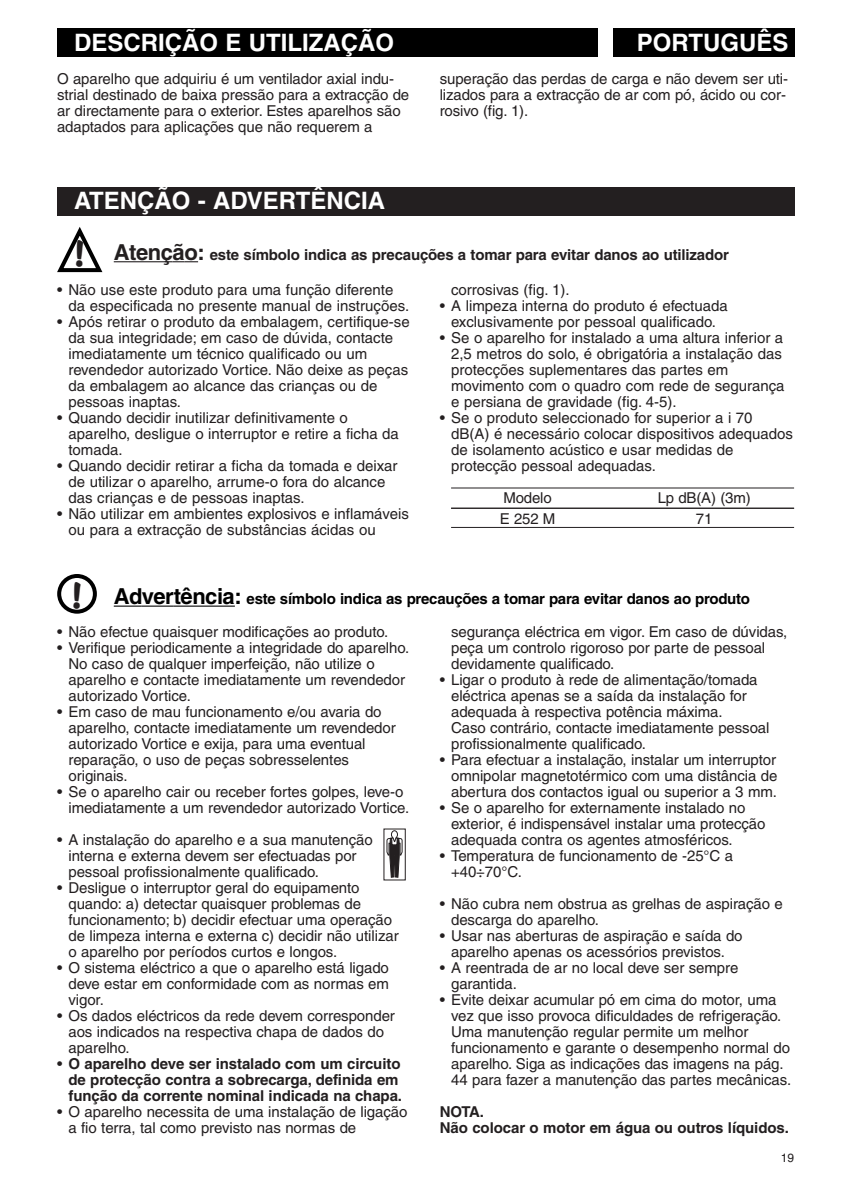
<style>
.page{position:relative;width:850px;height:1190px;background:#fff}
.page>*{position:absolute;margin:0;border:0;box-sizing:border-box;transform-origin:0 0}
.t1{font:700 36px "Dom Casual";color:#231f20}
.t2{font:700 24px "Helvetica";color:#fff}
.t3{font:15px/16px "Helvetica";letter-spacing:-.005em;color:#231f20}
.t4{font:700 15px/16px "Helvetica";letter-spacing:-.005em;color:#231f20}
.t5{font:700 15px "Helvetica";letter-spacing:-.015em;color:#000}
.t6{font:12px "Helvetica";color:#231f20}
.s1{font-size:22px}
.s2{font-family:"Dom Casual";font-size:36px;color:#231f20}
.s3{font-weight:400}
</style>
<div class="page">
<hr style="left:451px;top:488px;width:343px;height:1px;background:#231f20">
<hr style="left:451px;top:508px;width:343px;height:1px;background:#231f20">
<hr style="left:451px;top:527px;width:343px;height:1px;background:#231f20">
<hr style="left:114px;top:261px;width:58px;height:1px;background:#231f20">
<svg style="left:172px;top:261px;width:26px;height:1px"></svg>
<svg style="left:57px;top:227px;width:45px;height:45px"></svg>
<div style="left:57px;top:187px;width:737px;height:28px;background:#231f20"></div>
<svg style="left:114px;top:606px;width:28px;height:1px"></svg>
<hr style="left:142px;top:606px;width:32px;height:1px;background:#000">
<hr style="left:174px;top:606px;width:61px;height:1px;background:#000">
<svg style="left:57px;top:574px;width:40px;height:40px"></svg>
<svg style="left:384px;top:829px;width:22px;height:51px"></svg>
<div style="left:57px;top:28px;width:737px;height:29px;background:#000"></div>
<div style="left:598px;top:28px;width:15px;height:29px;background:#fff"></div>
<h2 class="t2" style="left:74px;top:33px;width:321px">DESCRIÇÃO E UTILIZAÇÃO</h2>
<h2 class="t2" style="left:637px;top:33px;width:153px">PORTUGUÊS</h2>
<p class="t3" style="left:57px;top:73px;width:354px">O aparelho que adquiriu é um ventilador axial indu&shy;strial destinado de baixa pressão para a extracção de ar directamente para o exterior. Estes aparelhos são adaptados para aplicações que não requerem a</p>
<p class="t3" style="left:440px;top:73px;width:350px">superação das perdas de carga e não devem ser uti&shy;lizados para a extracção de ar com pó, ácido ou cor&shy;rosivo (fig. 1).</p>
<h2 class="t2" style="left:74px;top:192px;width:313px">ATENÇÃO - ADVERTÊNCIA</h2>
<h1 class="t1" style="left:74px;top:240px;width:13px">!</h1>
<p class="t4" style="left:114px;top:248px;width:617px"><span class="s1">Atenção:</span> este símbolo indica as precauções a tomar para evitar danos ao utilizador</p>
<p class="t3" style="left:68px;top:283px;width:342px;text-indent:-11px">• Não use este produto para uma função diferente da especificada no presente manual de instruções.</p>
<p class="t3" style="left:68px;top:315px;width:343px;text-indent:-11px">• Após retirar o produto da embalagem, certifique-se da sua integridade; em caso de dúvida, contacte imediatamente um técnico qualificado ou um revendedor autorizado Vortice. Não deixe as peças da embalagem ao alcance das crianças ou de pessoas inaptas.</p>
<p class="t3" style="left:68px;top:411px;width:332px;text-indent:-11px">• Quando decidir inutilizar definitivamente o aparelho, desligue o interruptor e retire a ficha da tomada.</p>
<p class="t3" style="left:68px;top:459px;width:331px;text-indent:-11px">• Quando decidir retirar a ficha da tomada e deixar de utilizar o aparelho, arrume-o fora do alcance das crianças e de pessoas inaptas.</p>
<p class="t3" style="left:68px;top:507px;width:342px;text-indent:-11px">• Não utilizar em ambientes explosivos e inflamáveis ou para a extracção de substâncias ácidas ou</p>
<p class="t3" style="left:451px;top:283px;width:120px">corrosivas (fig. 1).</p>
<p class="t3" style="left:440px;top:299px;width:290px;text-align:center">• A limpeza interna do produto é efectuada exclusivamente por pessoal qualificado.</p>
<p class="t3" style="left:451px;top:331px;width:335px;text-indent:-11px">• Se o aparelho for instalado a uma altura inferior a 2,5 metros do solo, é obrigatória a instalação das protecções suplementares das partes em movimento com o quadro com rede de segurança e persiana de gravidade (fig. 4-5).</p>
<p class="t3" style="left:451px;top:411px;width:344px;text-indent:-11px">• Se o produto seleccionado for superior a i 70 dB(A) é necessário colocar dispositivos adequados de isolamento acústico e usar medidas de protecção pessoal adequadas.</p>
<p class="t3" style="left:503px;top:491px;width:50px">Modelo</p>
<p class="t3" style="left:658px;top:491px;width:94px">Lp dB(A) (3m)</p>
<p class="t3" style="left:500px;top:512px;width:57px">E 252 M</p>
<p class="t3" style="left:696px;top:512px;width:18px">71</p>
<p class="t5" style="left:72px;top:593px;width:680px"><span class="s2">!</span> <span class="s1">Advertência:</span> este símbolo indica as precauções a tomar para evitar danos ao produto</p>
<p class="t3" style="left:57px;top:626px;width:333px">• Não efectue quaisquer modificações ao produto.</p>
<p class="t3" style="left:68px;top:642px;width:342px;text-indent:-11px">• Verifique periodicamente a integridade do aparelho.<br>No caso de qualquer imperfeição, não utilize o aparelho e contacte imediatamente um revendedor autorizado Vortice.</p>
<p class="t3" style="left:68px;top:706px;width:329px;text-indent:-11px">• Em caso de mau funcionamento e/ou avaria do aparelho, contacte imediatamente um revendedor autorizado Vortice e exija, para uma eventual reparação, o uso de peças sobresselentes originais.</p>
<p class="t3" style="left:68px;top:786px;width:342px;text-indent:-11px">• Se o aparelho cair ou receber fortes golpes, leve-o imediatamente a um revendedor autorizado Vortice.</p>
<p class="t3" style="left:68px;top:834px;width:306px;text-indent:-11px">• A instalação do aparelho e a sua manutenção interna e externa devem ser efectuadas por pessoal profissionalmente qualificado.</p>
<p class="t3" style="left:68px;top:882px;width:332px;text-indent:-11px">• Desligue o interruptor geral do equipamento quando: a) detectar quaisquer problemas de funcionamento; b) decidir efectuar uma operação de limpeza interna e externa c) decidir não utilizar o aparelho por períodos curtos e longos.</p>
<p class="t3" style="left:68px;top:962px;width:322px;text-align:justify;text-indent:-11px">• O sistema eléctrico a que o aparelho está ligado deve estar em conformidade com as normas em vigor.</p>
<p class="t3" style="left:68px;top:1010px;width:328px;text-indent:-11px">• Os dados eléctricos da rede devem corresponder aos indicados na respectiva chapa de dados do aparelho.</p>
<p class="t4" style="left:68px;top:1058px;width:335px;text-indent:-11px"><span class="s3">•</span> O aparelho deve ser instalado com um circuito de protecção contra a sobrecarga, definida em função da corrente nominal indicada na chapa.</p>
<p class="t3" style="left:68px;top:1106px;width:341px;text-indent:-11px">• O aparelho necessita de uma instalação de ligação a fio terra, tal como previsto nas normas de</p>
<p class="t3" style="left:451px;top:626px;width:338px">segurança eléctrica em vigor. Em caso de dúvidas, peça um controlo rigoroso por parte de pessoal devidamente qualificado.</p>
<p class="t3" style="left:451px;top:674px;width:320px;text-indent:-11px">• Ligar o produto à rede de alimentação/tomada eléctrica apenas se a saída da instalação for adequada à respectiva potência máxima.<br>Caso contrário, contacte imediatamente pessoal profissionalmente qualificado.</p>
<p class="t3" style="left:451px;top:754px;width:328px;text-align:justify;text-indent:-11px">• Para efectuar a instalação, instalar um interruptor omnipolar magnetotérmico com uma distância de abertura dos contactos igual ou superior a 3 mm.</p>
<p class="t3" style="left:451px;top:802px;width:316px;text-indent:-11px">• Se o aparelho for externamente instalado no exterior, é indispensável instalar uma protecção adequada contra os agentes atmosféricos.</p>
<p class="t3" style="left:451px;top:850px;width:284px;text-indent:-11px">• Temperatura de funcionamento de -25°C a +40÷70°C.</p>
<p class="t3" style="left:451px;top:898px;width:333px;text-indent:-11px">• Não cubra nem obstrua as grelhas de aspiração e descarga do aparelho.</p>
<p class="t3" style="left:440px;top:930px;width:304px;text-align:center">• Usar nas aberturas de aspiração e saída do aparelho apenas os acessórios previstos.</p>
<p class="t3" style="left:451px;top:962px;width:289px;text-indent:-11px">• A reentrada de ar no local deve ser sempre garantida.</p>
<p class="t3" style="left:451px;top:994px;width:342px;text-indent:-11px">• Evite deixar acumular pó em cima do motor, uma vez que isso provoca dificuldades de refrigeração.<br>Uma manutenção regular permite um melhor funcionamento e garante o desempenho normal do aparelho. Siga as indicações das imagens na pág.<br>44 para fazer a manutenção das partes mecânicas.</p>
<p class="t4" style="left:440px;top:1106px;width:351px">NOTA.<br>Não colocar o motor em água ou outros líquidos.</p>
<p class="t6" style="left:781px;top:1154px;width:15px">19</p>
</div>
